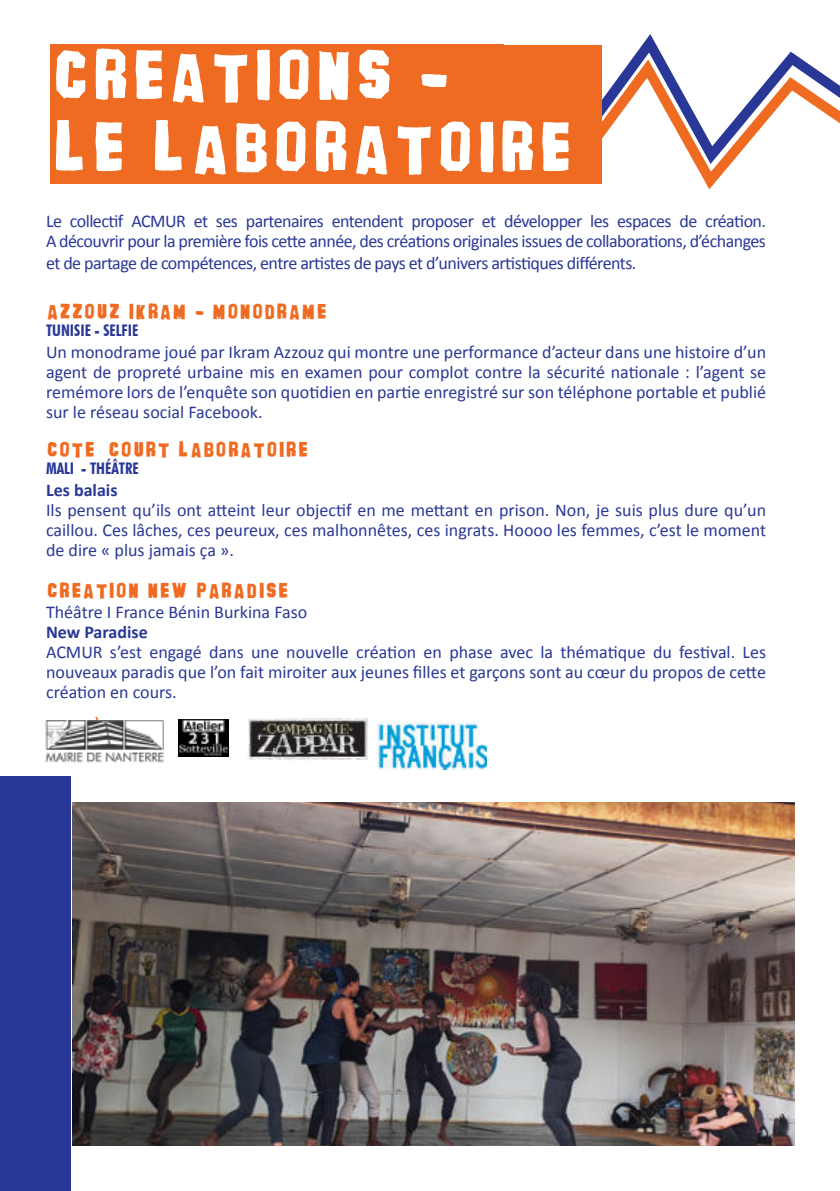
<style>
.page{position:relative;width:840px;height:1191px;background:#fff}
.page>*{position:absolute;margin:0;border:0;box-sizing:border-box;transform-origin:0 0}
.t1{font:60px/72px "banhart black";letter-spacing:-.02em;color:#fff}
.t2{font:18px/20px "Calibri";color:#293896;text-align:justify}
.t3{font:18px "banhart black";color:#f06b22}
.t4{font:700 18px "Calibri";color:#293896}
.t5{font:700 condensed 16px "Futura BT";color:#293896}
</style>
<div class="page">
<svg style="left:601px;top:34px;width:58px;height:16px"></svg>
<svg style="left:601px;top:50px;width:238px;height:140px"></svg>
<img style="left:73px;top:802px;width:721px;height:343px">
<div style="left:50px;top:45px;width:551px;height:139px;background:#f06b22"></div>
<img style="left:178px;top:719px;width:50px;height:37px">
<img style="left:45px;top:720px;width:118px;height:43px">
<img style="left:247px;top:718px;width:121px;height:42px">
<img style="left:376px;top:721px;width:110px;height:48px">
<div style="left:0;top:777px;width:71px;height:414px;background:#293896"></div>
<h1 class="t1" style="left:50px;top:37px;width:525px">CREATIONS -<br>LE LABORATOIRE</h1>
<p class="t2" style="left:46px;top:211px;width:721px;line-height:20.8px">Le collectif ACMUR et ses partenaires entendent proposer et développer les espaces de création.<br>A découvrir pour la première fois cette année, des créations originales issues de collaborations, d’échanges et de partage de compétences, entre artistes de pays et d’univers artistiques différents.</p>
<p class="t3" style="left:46px;top:300px;width:283px">AZZOUZ IKRAM - MONODRAME</p>
<p class="t5" style="left:46px;top:324px;width:94px">TUNISIE - SELFIE</p>
<p class="t2" style="left:46px;top:342px;width:721px">Un monodrame joué par Ikram Azzouz qui montre une performance d’acteur dans une histoire d’un agent de propreté urbaine mis en examen pour complot contre la sécurité nationale : l’agent se remémore lors de l’enquête son quotidien en partie enregistré sur son téléphone portable et publié sur le réseau social Facebook.</p>
<p class="t3" style="left:46px;top:437px;width:264px">COTEÉ COURT LABORATOIRE</p>
<p class="t5" style="left:46px;top:462px;width:94px">MALI - THÉÂTRE</p>
<p class="t4" style="left:46px;top:478px;width:73px">Les balais</p>
<p class="t2" style="left:46px;top:500px;width:721px">Ils pensent qu’ils ont atteint leur objectif en me mettant en prison. Non, je suis plus dure qu’un caillou. Ces lâches, ces peureux, ces malhonnêtes, ces ingrats. Hoooo les femmes, c’est le moment de dire « plus jamais ça ».</p>
<p class="t3" style="left:46px;top:578px;width:244px">CREATION NEW PARADISE</p>
<p class="t2" style="left:46px;top:602px;width:263px">Théâtre I France Bénin Burkina Faso</p>
<p class="t4" style="left:46px;top:620px;width:103px">New Paradise</p>
<p class="t2" style="left:46px;top:642px;width:721px">ACMUR s’est engagé dans une nouvelle création en phase avec la thématique du festival. Les nouveaux paradis que l’on fait miroiter aux jeunes filles et garçons sont au cœur du propos de cette création en cours.</p>
</div>
